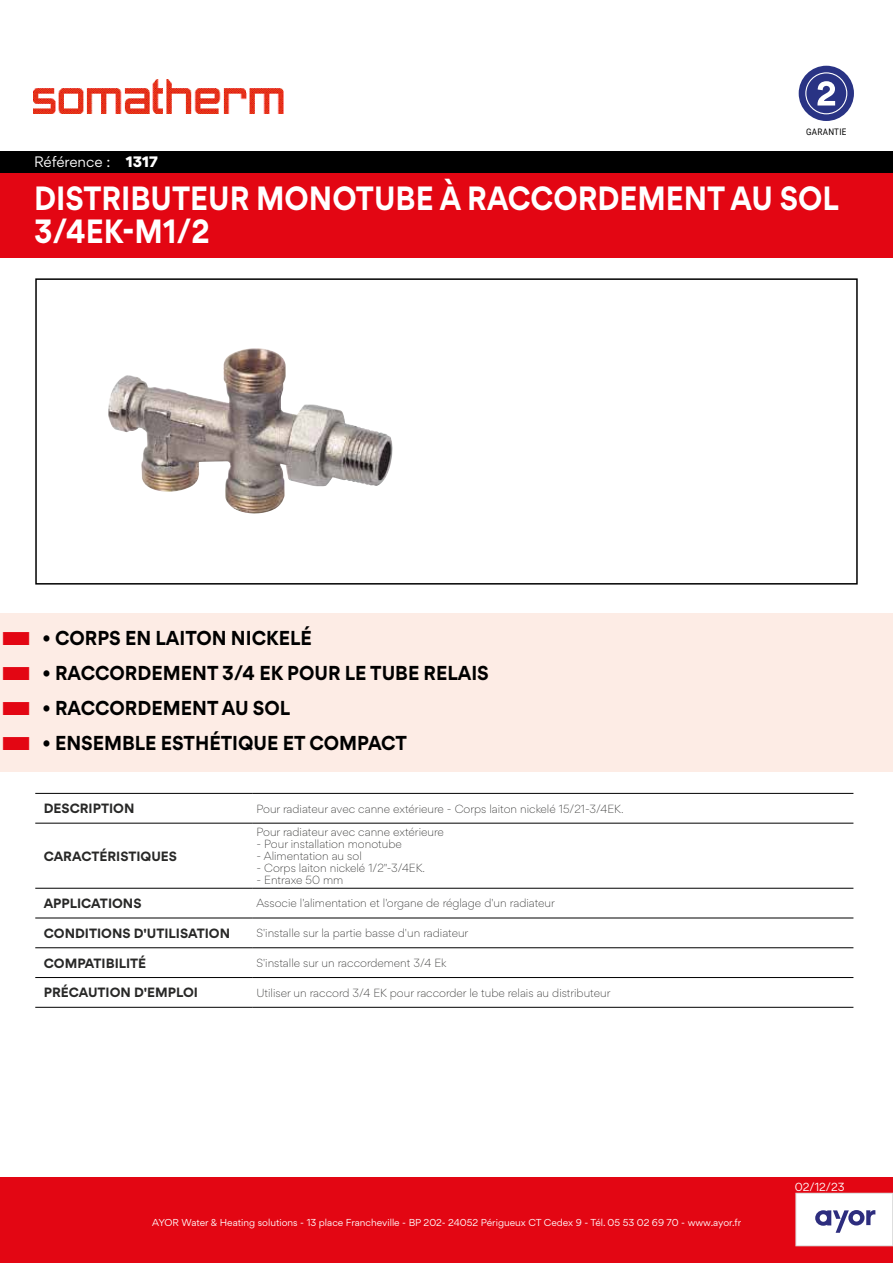
<style>
.page{position:relative;width:893px;height:1263px;background:#fff}
.page>*{position:absolute;margin:0;border:0;box-sizing:border-box;transform-origin:0 0}
.t1{font:700 30px/33px "Gordita";color:#fff;scale:.9 1}
.t2{font:700 18px "Gordita";color:#000;scale:.95 1}
.t3{font:13.5px "Gordita";letter-spacing:-.005em;color:#fff}
.t4{font:700 12px "Gordita";color:#282827}
.t5{font:300 10.5px "Gordita";color:#282827}
.t6{font:10.5px "Gordita";color:#fff}
.t7{font:9px "Gordita";color:#fff}
.t8{font:9px "Roboto";letter-spacing:.035em;color:#000;scale:.9 1}
.s1{font-weight:900}
</style>
<div class="page">
<div style="left:0;top:1178px;width:893px;height:85px;background:#e30613"></div>
<div style="left:796px;top:1193px;width:97px;height:53px;background:#fff"></div>
<div style="left:795px;top:1193px;width:98px;height:53px;border:1px solid #dadada"></div>
<img style="left:108px;top:355px;width:285px;height:159px">
<div style="left:0;top:172px;width:893px;height:85px;background:#e30613"></div>
<div style="left:799px;top:66px;width:55px;height:55px;background:#293384;border-radius:50%"></div>
<svg style="left:805px;top:72px;width:42px;height:42px"></svg>
<div style="left:35px;top:278px;width:823px;height:307px;border:2px solid #000"></div>
<div style="left:0;top:613px;width:893px;height:54px;background:#fdece5"></div>
<div style="left:0;top:648px;width:893px;height:54px;background:#fdece5"></div>
<div style="left:0;top:683px;width:893px;height:54px;background:#fdece5"></div>
<div style="left:0;top:718px;width:893px;height:54px;background:#fdece5"></div>
<svg style="left:815px;top:1210px;width:60px;height:23px"></svg>
<img style="left:33px;top:79px;width:250px;height:34px">
<div style="left:0;top:151px;width:893px;height:21px;background:#000"></div>
<hr style="left:35px;top:793px;width:217px;height:1px;background:#000">
<hr style="left:252px;top:793px;width:601px;height:1px;background:#000">
<hr style="left:35px;top:823px;width:217px;height:1px;background:#000">
<hr style="left:252px;top:823px;width:601px;height:1px;background:#000">
<hr style="left:35px;top:888px;width:217px;height:1px;background:#000">
<hr style="left:252px;top:888px;width:601px;height:1px;background:#000">
<hr style="left:35px;top:918px;width:217px;height:1px;background:#000">
<hr style="left:252px;top:918px;width:601px;height:1px;background:#000">
<hr style="left:35px;top:947px;width:217px;height:1px;background:#000">
<hr style="left:252px;top:947px;width:601px;height:1px;background:#000">
<hr style="left:35px;top:977px;width:217px;height:1px;background:#000">
<hr style="left:252px;top:977px;width:601px;height:1px;background:#000">
<hr style="left:35px;top:1007px;width:217px;height:1px;background:#000">
<hr style="left:252px;top:1007px;width:601px;height:1px;background:#000">
<p class="t3" style="left:34px;top:152px;width:125px">Référence : <span class="s1">1317</span></p>
<p class="t8" style="left:806px;top:125px;width:46px">GARANTIE</p>
<h1 class="t1" style="left:34px;top:182px;width:896px">DISTRIBUTEUR MONOTUBE À RACCORDEMENT AU SOL<br>3/4EK-M1/2</h1>
<h2 class="t2" style="left:43px;top:624px;width:285px">• CORPS EN LAITON NICKELÉ</h2>
<h2 class="t2" style="left:43px;top:659px;width:471px">• RACCORDEMENT 3/4 EK POUR LE TUBE RELAIS</h2>
<h2 class="t2" style="left:43px;top:694px;width:262px">• RACCORDEMENT AU SOL</h2>
<h2 class="t2" style="left:43px;top:729px;width:385px">• ENSEMBLE ESTHÉTIQUE ET COMPACT</h2>
<p class="t4" style="left:44px;top:799px;width:92px">DESCRIPTION</p>
<p class="t5" style="left:256px;top:801px;width:369px">Pour radiateur avec canne extérieure - Corps laiton nickelé 15/21-3/4EK.</p>
<p class="t4" style="left:44px;top:846px;width:135px">CARACTÉRISTIQUES</p>
<p class="t5" style="left:256px;top:824px;width:189px">Pour radiateur avec canne extérieure</p>
<p class="t5" style="left:256px;top:836px;width:147px">- Pour installation monotube</p>
<p class="t5" style="left:256px;top:848px;width:107px">- Alimentation au sol</p>
<p class="t5" style="left:256px;top:860px;width:170px">- Corps laiton nickelé 1/2"-3/4EK.</p>
<p class="t5" style="left:256px;top:872px;width:89px">- Entraxe 50 mm</p>
<p class="t4" style="left:44px;top:894px;width:99px">APPLICATIONS</p>
<p class="t5" style="left:256px;top:895px;width:300px">Associe l'alimentation et l'organe de réglage d'un radiateur</p>
<p class="t4" style="left:44px;top:923px;width:188px">CONDITIONS D'UTILISATION</p>
<p class="t5" style="left:256px;top:925px;width:213px">S'installe sur la partie basse d'un radiateur</p>
<p class="t4" style="left:44px;top:953px;width:104px">COMPATIBILITÉ</p>
<p class="t5" style="left:256px;top:955px;width:192px">S'installe sur un raccordement 3/4 Ek</p>
<p class="t4" style="left:44px;top:983px;width:156px">PRÉCAUTION D'EMPLOI</p>
<p class="t5" style="left:256px;top:985px;width:355px">Utiliser un raccord 3/4 EK pour raccorder le tube relais au distributeur</p>
<p class="t7" style="left:152px;top:1216px;width:590px">AYOR Water &amp; Heating solutions - 13 place Francheville - BP 202- 24052 Périgueux CT Cedex 9 - Tél. 05 53 02 69 70 - www.ayor.fr</p>
<p class="t6" style="left:795px;top:1179px;width:51px">02/12/23</p>
</div>
